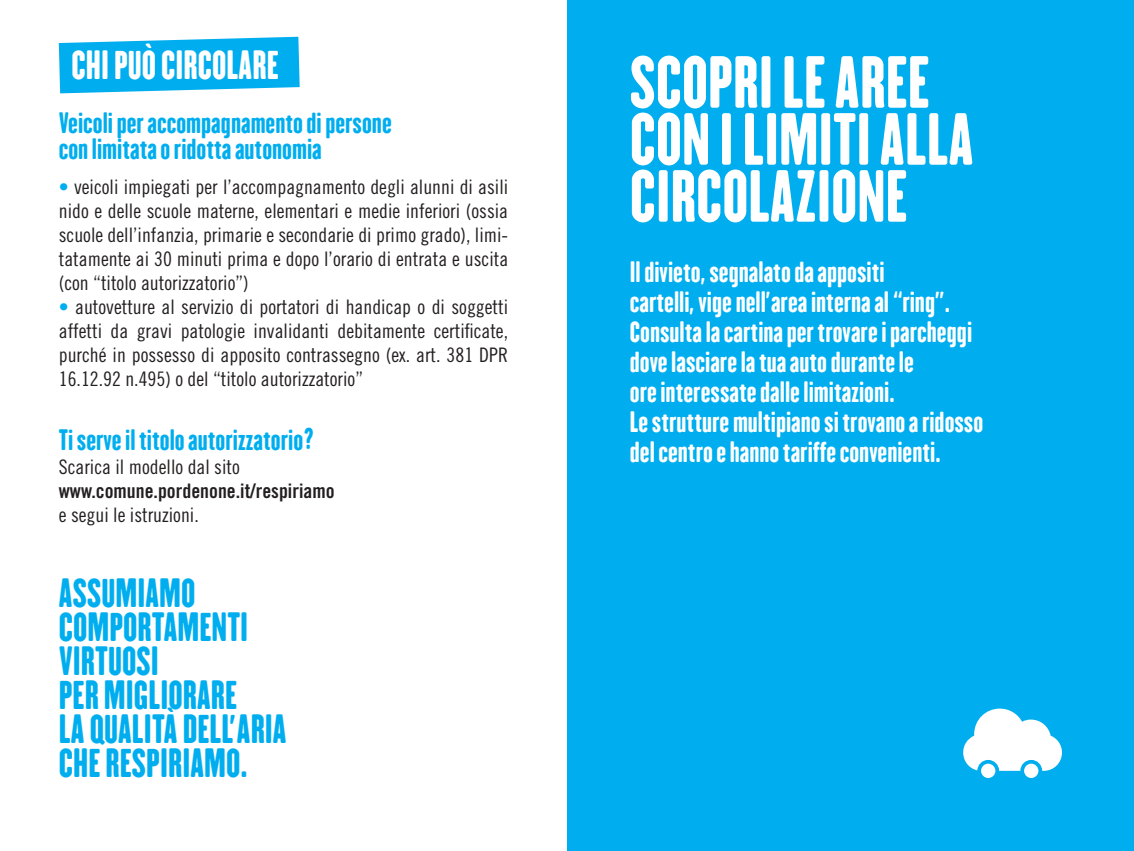
<style>
.page{position:relative;width:1134px;height:851px;background:#fff}
.page>*{position:absolute;margin:0;border:0;box-sizing:border-box;transform-origin:0 0}
.t1{font:65.2px/57px "H.H.Samuel";color:#fff}
.t2{font:36px/34px "H.H.Samuel";color:#00aeef}
.t3{font:36px "H.H.Samuel";color:#fff}
.t4{font:26px/30px "H.H.Samuel";color:#fff}
.t5{font:26px/26px "H.H.Samuel";color:#00aeef}
.t6{font:20px/24px "Trade Gothic Cond Eighteen";color:#231f20;text-align:justify}
.t7{font:20px "Trade Gothic Bold Cond Twenty";color:#231f20}
.s1{color:#00aeef}
</style>
<div class="page">
<svg style="left:59px;top:37px;width:241px;height:56px;background:#1bb6f0"></svg>
<div style="left:567px;top:0;width:567px;height:850px;background:#00aeef"></div>
<svg style="left:963px;top:708px;width:99px;height:62px"></svg>
<div style="left:979px;top:761px;width:18px;height:18px;background:#fff;border-radius:50%"></div>
<div style="left:977px;top:759px;width:22px;height:22px;border:4px solid #00aeef;border-radius:50%"></div>
<div style="left:1022px;top:761px;width:18px;height:18px;background:#fff;border-radius:50%"></div>
<div style="left:1020px;top:759px;width:22px;height:22px;border:4px solid #00aeef;border-radius:50%"></div>
<h2 class="t3" style="left:72px;top:42px;width:209px">CHI PUÒ CIRCOLARE</h2>
<h3 class="t5" style="left:59px;top:110px;width:334px">Veicoli per accompagnamento di persone con limitata o ridotta autonomia</h3>
<p class="t6" style="left:59px;top:174px;width:451px"><span class="s1">•</span> veicoli impiegati per l’accompagnamento degli alunni di asili nido e delle scuole materne, elementari e medie inferiori (ossia scuole dell’infanzia, primarie e secondarie di primo grado), limi&shy;tatamente ai 30 minuti prima e dopo l’orario di entrata e uscita (con “titolo autorizzatorio”)</p>
<p class="t6" style="left:59px;top:294px;width:451px"><span class="s1">•</span> autovetture al servizio di portatori di handicap o di soggetti affetti da gravi patologie invalidanti debitamente certificate, purché in possesso di apposito contrassegno (ex. art. 381 DPR 16.12.92 n.495) o del “titolo autorizzatorio”</p>
<h3 class="t5" style="left:59px;top:426px;width:256px">Ti serve il titolo autorizzatorio?</h3>
<p class="t6" style="left:59px;top:454px;width:183px">Scarica il modello dal sito</p>
<p class="t7" style="left:59px;top:478px;width:277px">www.comune.pordenone.it/respiriamo</p>
<p class="t6" style="left:59px;top:502px;width:141px">e segui le istruzioni.</p>
<h2 class="t2" style="left:59px;top:574px;width:229px">ASSUMIAMO<br>COMPORTAMENTI<br>VIRTUOSI<br>PER MIGLIORARE<br>LA QUALITÀ DELL’ARIA<br>CHE RESPIRIAMO.</h2>
<h1 class="t1" style="left:630px;top:52px;width:345px">SCOPRI LE AREE<br>CON I LIMITI ALLA<br>CIRCOLAZIONE</h1>
<p class="t4" style="left:630px;top:256px;width:355px">Il divieto, segnalato da appositi<br>cartelli, vige nell’area interna al “ring”.<br>Consulta la cartina per trovare i parcheggi dove lasciare la tua auto durante le<br>ore interessate dalle limitazioni.<br>Le strutture multipiano si trovano a ridosso del centro e hanno tariffe convenienti.</p>
</div>
